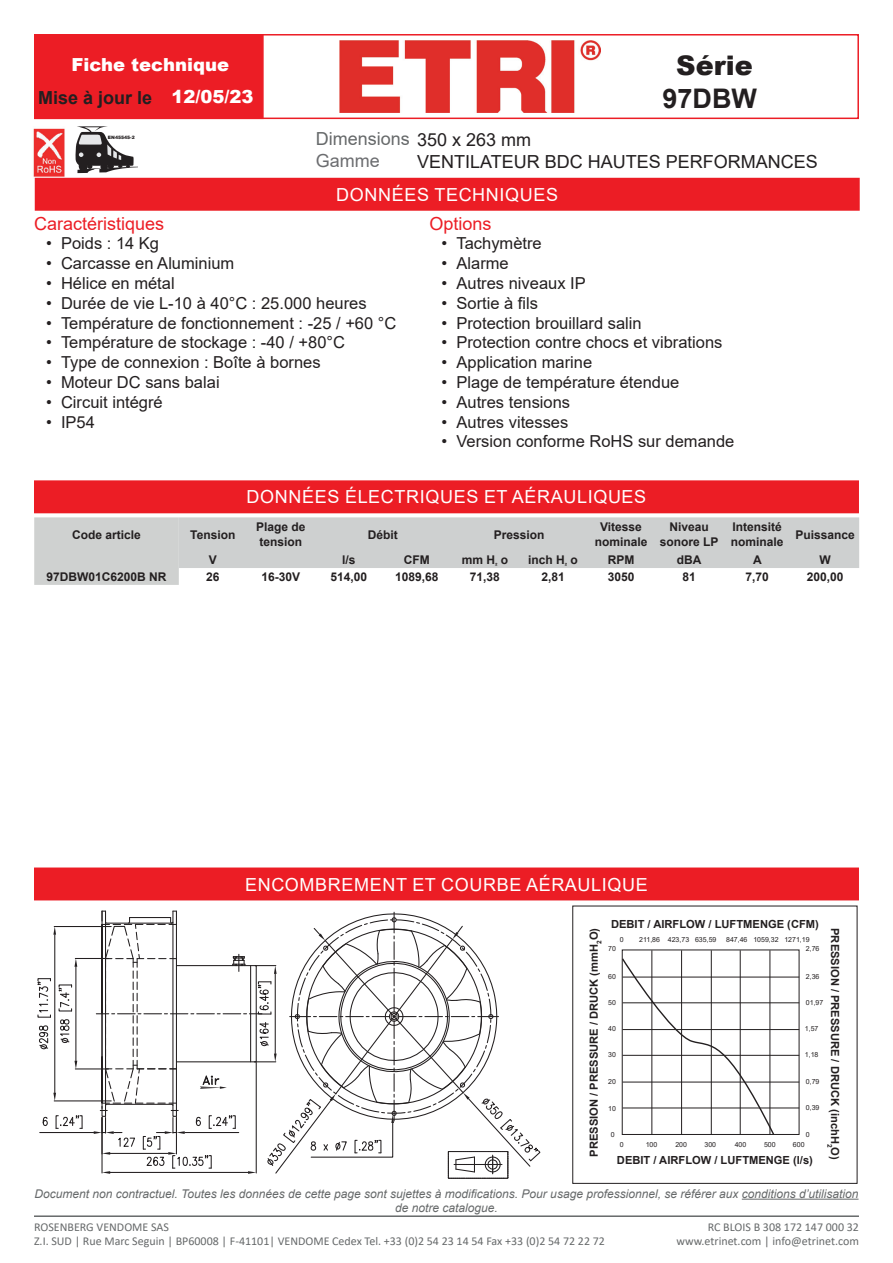
<style>
.page{position:relative;width:893px;height:1263px;background:#fff}
.page>*{position:absolute;margin:0;border:0;box-sizing:border-box;transform-origin:0 0}
.t1{font:700 27px "Arial";color:#231f20}
.t2{font:900 27px "Arial";color:#231f20}
.t3{font:18px "Arial";letter-spacing:.035em;color:#fff}
.t4{font:18px "Arial";color:#231f20}
.t5{font:18px "Arial";color:#ec1d25}
.t6{font:900 18px "Arial";color:#fff}
.t7{font:18px "Arial";color:#66696a}
.t8{font:700 18px "Arial";color:#231f20}
.t9{font:18px "Arial";color:#6c6d70}
.t10{font:16.5px "Arial";color:#231f20}
.t11{font:700 12px/14.4px "Arial";color:#231f20}
.t12{font:12px/14.4px "Calibri";color:#66696a}
.t13{font:italic 12px/14.4px "Arial";color:#66696a;text-align:center}
.t14{font:700 11.1px "Arial";color:#231f20}
.t15{font:7.05px "Arial";color:#231f20}
.t16{font:700 6.45px "Arial";color:#231f20}
.t17{font:900 4.5px "Arial";color:#231f20}
.s1{color:#231f20}
</style>
<div class="page">
<img style="left:339px;top:41px;width:262px;height:71px">
<div style="left:34px;top:34px;width:230px;height:85px;background:#ec1d25;border:2px solid #ec1d25"></div>
<hr style="left:40px;top:1132px;width:54px;height:1px;background:#231f20">
<svg style="left:42px;top:1116px;width:6px;height:10px"></svg>
<svg style="left:55px;top:1115px;width:28px;height:14px"></svg>
<hr style="left:75px;top:958px;width:33px;height:1px;background:#231f20">
<hr style="left:75px;top:1068px;width:33px;height:1px;background:#231f20">
<hr style="left:75px;top:967px;width:1px;height:94px;background:#231f20">
<svg style="left:74px;top:958px;width:3px;height:9px"></svg>
<svg style="left:74px;top:1061px;width:3px;height:8px"></svg>
<hr style="left:54px;top:926px;width:57px;height:1px;background:#231f20">
<hr style="left:54px;top:1100px;width:57px;height:1px;background:#231f20">
<hr style="left:54px;top:935px;width:1px;height:158px;background:#231f20">
<svg style="left:53px;top:926px;width:3px;height:9px"></svg>
<svg style="left:53px;top:1093px;width:3px;height:8px"></svg>
<svg style="left:37px;top:977px;width:36px;height:73px"></svg>
<svg style="left:94px;top:910px;width:447px;height:269px"></svg>
<hr style="left:622px;top:1082px;width:177px;height:1px;background:#231f20">
<hr style="left:770px;top:950px;width:1px;height:185px;background:#231f20">
<hr style="left:622px;top:1108px;width:177px;height:1px;background:#231f20">
<hr style="left:740px;top:950px;width:1px;height:185px;background:#231f20">
<hr style="left:652px;top:950px;width:1px;height:185px;background:#231f20">
<hr style="left:622px;top:1029px;width:177px;height:1px;background:#231f20">
<hr style="left:622px;top:1002px;width:177px;height:1px;background:#231f20">
<hr style="left:622px;top:977px;width:177px;height:1px;background:#231f20">
<hr style="left:681px;top:950px;width:1px;height:185px;background:#231f20">
<hr style="left:711px;top:950px;width:1px;height:185px;background:#231f20">
<hr style="left:622px;top:1055px;width:177px;height:1px;background:#231f20">
<svg style="left:621px;top:957px;width:155px;height:178px"></svg>
<div style="left:572px;top:906px;width:285px;height:278px;border:1px solid #231f20"></div>
<div style="left:34px;top:34px;width:825px;height:85px;border:2px solid #ec1d25"></div>
<svg style="left:75px;top:126px;width:62px;height:47px"></svg>
<img style="left:33px;top:128px;width:35px;height:51px">
<div style="left:36px;top:179px;width:823px;height:31px;background:#ec1d25"></div>
<div style="left:35px;top:178px;width:825px;height:33px;border:2px solid #ec1d25"></div>
<div style="left:35px;top:481px;width:823px;height:32px;background:#ec1d25"></div>
<div style="left:34px;top:480px;width:825px;height:33px;border:2px solid #ec1d25"></div>
<div style="left:35px;top:868px;width:823px;height:32px;background:#ec1d25"></div>
<div style="left:34px;top:867px;width:825px;height:33px;border:2px solid #ec1d25"></div>
<hr style="left:34px;top:1215px;width:825px;height:2px;background:#66696a">
<hr style="left:742px;top:1199px;width:116px;height:1px;background:#66696a">
<svg style="left:34px;top:517px;width:825px;height:68px"></svg>
<h1 class="t2" style="left:676px;top:45px;width:78px">Série</h1>
<p class="t6" style="left:72px;top:52px;width:159px">Fiche technique</p>
<p class="t8" style="left:38px;top:85px;width:116px">Mise à jour le</p>
<p class="t6" style="left:172px;top:84px;width:84px">12/05/23</p>
<h1 class="t1" style="left:662px;top:79px;width:96px">97DBW</h1>
<p class="t17" style="left:108px;top:134px;width:28px">EN45545-2</p>
<p class="t7" style="left:316px;top:127px;width:217px">Dimensions <span class="s1">350 x 263 mm</span></p>
<p class="t3" style="left:336px;top:182px;width:223px">DONNÉES TECHNIQUES</p>
<p class="t9" style="left:316px;top:148px;width:66px">Gamme</p>
<p class="t4" style="left:417px;top:149px;width:402px">VENTILATEUR BDC HAUTES PERFORMANCES</p>
<p class="t5" style="left:34px;top:211px;width:132px">Caractéristiques</p>
<p class="t5" style="left:429px;top:211px;width:64px">Options</p>
<p class="t10" style="left:46px;top:232px;width:115px">• Poids : 14 Kg</p>
<p class="t10" style="left:46px;top:252px;width:190px">• Carcasse en Aluminium</p>
<p class="t10" style="left:46px;top:272px;width:130px">• Hélice en métal</p>
<p class="t10" style="left:46px;top:292px;width:322px">• Durée de vie L-10 à 40°C : 25.000 heures</p>
<p class="t10" style="left:46px;top:311px;width:352px">• Température de fonctionnement : -25 / +60 °C</p>
<p class="t10" style="left:46px;top:331px;width:301px">• Température de stockage : -40 / +80°C</p>
<p class="t10" style="left:46px;top:351px;width:276px">• Type de connexion : Boîte à bornes</p>
<p class="t10" style="left:46px;top:371px;width:175px">• Moteur DC sans balai</p>
<p class="t10" style="left:46px;top:391px;width:118px">• Circuit intégré</p>
<p class="t10" style="left:46px;top:410px;width:50px">• IP54</p>
<p class="t10" style="left:441px;top:232px;width:102px">• Tachymètre</p>
<p class="t10" style="left:441px;top:252px;width:69px">• Alarme</p>
<p class="t10" style="left:441px;top:272px;width:146px">• Autres niveaux IP</p>
<p class="t10" style="left:441px;top:292px;width:98px">• Sortie à fils</p>
<p class="t10" style="left:441px;top:311px;width:202px">• Protection brouillard salin</p>
<p class="t10" style="left:441px;top:331px;width:282px">• Protection contre chocs et vibrations</p>
<p class="t10" style="left:441px;top:351px;width:152px">• Application marine</p>
<p class="t10" style="left:441px;top:371px;width:239px">• Plage de température étendue</p>
<p class="t10" style="left:441px;top:391px;width:130px">• Autres tensions</p>
<p class="t10" style="left:441px;top:410px;width:128px">• Autres vitesses</p>
<p class="t10" style="left:441px;top:430px;width:294px">• Version conforme RoHS sur demande</p>
<p class="t3" style="left:247px;top:485px;width:401px">DONNÉES ÉLECTRIQUES ET AÉRAULIQUES</p>
<p class="t11" style="left:72px;top:527px;width:70px">Code article</p>
<p class="t11" style="left:190px;top:527px;width:47px">Tension</p>
<p class="t11" style="left:256px;top:520px;width:51px">Plage de tension</p>
<p class="t11" style="left:368px;top:527px;width:31px">Débit</p>
<p class="t11" style="left:494px;top:527px;width:52px">Pression</p>
<p class="t11" style="left:595px;top:520px;width:54px;text-align:center">Vitesse nominale</p>
<p class="t11" style="left:660px;top:520px;width:60px;text-align:center">Niveau sonore LP</p>
<p class="t11" style="left:731px;top:520px;width:54px">Intensité nominale</p>
<p class="t11" style="left:795px;top:527px;width:61px">Puissance</p>
<p class="t11" style="left:209px;top:553px;width:10px">V</p>
<p class="t11" style="left:342px;top:553px;width:15px">l/s</p>
<p class="t11" style="left:404px;top:553px;width:27px">CFM</p>
<p class="t11" style="left:462px;top:553px;width:48px">mm H<sub>²</sub> o</p>
<p class="t11" style="left:528px;top:553px;width:51px">inch H<sub>²</sub> o</p>
<p class="t11" style="left:608px;top:553px;width:28px">RPM</p>
<p class="t11" style="left:677px;top:553px;width:26px">dBA</p>
<p class="t11" style="left:753px;top:553px;width:10px">A</p>
<p class="t11" style="left:819px;top:553px;width:13px">W</p>
<p class="t11" style="left:46px;top:569px;width:122px">97DBW01C6200B NR</p>
<p class="t11" style="left:206px;top:569px;width:15px">26</p>
<p class="t11" style="left:262px;top:569px;width:40px">16-30V</p>
<p class="t11" style="left:331px;top:569px;width:38px">514,00</p>
<p class="t11" style="left:395px;top:569px;width:45px">1089,68</p>
<p class="t11" style="left:470px;top:569px;width:32px">71,38</p>
<p class="t11" style="left:541px;top:569px;width:25px">2,81</p>
<p class="t11" style="left:608px;top:569px;width:28px">3050</p>
<p class="t11" style="left:682px;top:569px;width:15px">81</p>
<p class="t11" style="left:745px;top:569px;width:25px">7,70</p>
<p class="t11" style="left:807px;top:569px;width:38px">200,00</p>
<p class="t3" style="left:245px;top:872px;width:404px">ENCOMBREMENT ET COURBE AÉRAULIQUE</p>
<p class="t14" style="left:611px;top:917px;width:209px">DEBIT / AIRFLOW / LUFTMENGE (CFM)</p>
<p class="t14" style="left:586px;top:1157px;width:230px;rotate:-90deg">PRESSION / PRESSURE / DRUCK (mmH O)</p>
<p class="t16" style="left:595px;top:944px;width:5px;rotate:-90deg">2</p>
<p class="t14" style="left:843px;top:928px;width:233px;rotate:90deg">PRESSION / PRESSURE / DRUCK (inchH<sub>2</sub>O)</p>
<p class="t15" style="left:620px;top:935px;width:5px">0</p>
<p class="t15" style="left:639px;top:935px;width:79px">211,86 423,73 635,59</p>
<p class="t15" style="left:726px;top:935px;width:85px">847,46 1059,32 1271,19</p>
<p class="t15" style="left:608px;top:943px;width:9px">70</p>
<p class="t15" style="left:806px;top:943px;width:15px">2,76</p>
<p class="t15" style="left:608px;top:971px;width:9px">60</p>
<p class="t15" style="left:806px;top:971px;width:15px">2,36</p>
<p class="t15" style="left:608px;top:997px;width:9px">50</p>
<p class="t15" style="left:806px;top:997px;width:19px">01,97</p>
<p class="t15" style="left:608px;top:1024px;width:9px">40</p>
<p class="t15" style="left:805px;top:1024px;width:15px">1,57</p>
<p class="t15" style="left:608px;top:1050px;width:9px">30</p>
<p class="t15" style="left:805px;top:1050px;width:15px">1,18</p>
<p class="t15" style="left:608px;top:1076px;width:9px">20</p>
<p class="t15" style="left:806px;top:1076px;width:15px">0,79</p>
<p class="t15" style="left:608px;top:1103px;width:9px">10</p>
<p class="t15" style="left:806px;top:1102px;width:15px">0,39</p>
<p class="t15" style="left:611px;top:1130px;width:5px">0</p>
<p class="t15" style="left:806px;top:1130px;width:5px">0</p>
<p class="t15" style="left:620px;top:1140px;width:5px">0</p>
<p class="t15" style="left:646px;top:1140px;width:13px">100</p>
<p class="t15" style="left:675px;top:1139px;width:13px">200</p>
<p class="t15" style="left:704px;top:1140px;width:13px">300</p>
<p class="t15" style="left:735px;top:1140px;width:13px">400</p>
<p class="t15" style="left:764px;top:1140px;width:13px">500</p>
<p class="t15" style="left:793px;top:1140px;width:13px">600</p>
<p class="t14" style="left:617px;top:1153px;width:198px">DEBIT / AIRFLOW / LUFTMENGE (l/s)</p>
<p class="t13" style="left:34px;top:1187px;width:826px">Document non contractuel. Toutes les données de cette page sont sujettes à modifications. Pour usage professionnel, se référer aux conditions d’utilisation de notre catalogue.</p>
<p class="t12" style="left:34px;top:1219px;width:572px">ROSENBERG VENDOME SAS<br>Z.I. SUD | Rue Marc Seguin | BP60008 | F-41101| VENDOME Cedex Tel. +33 (0)2 54 23 14 54 Fax +33 (0)2 54 72 22 72</p>
<p class="t12" style="left:676px;top:1219px;width:184px;text-align:right">RC BLOIS B 308 172 147 000 32 www.etrinet.com | info@etrinet.com</p>
</div>
